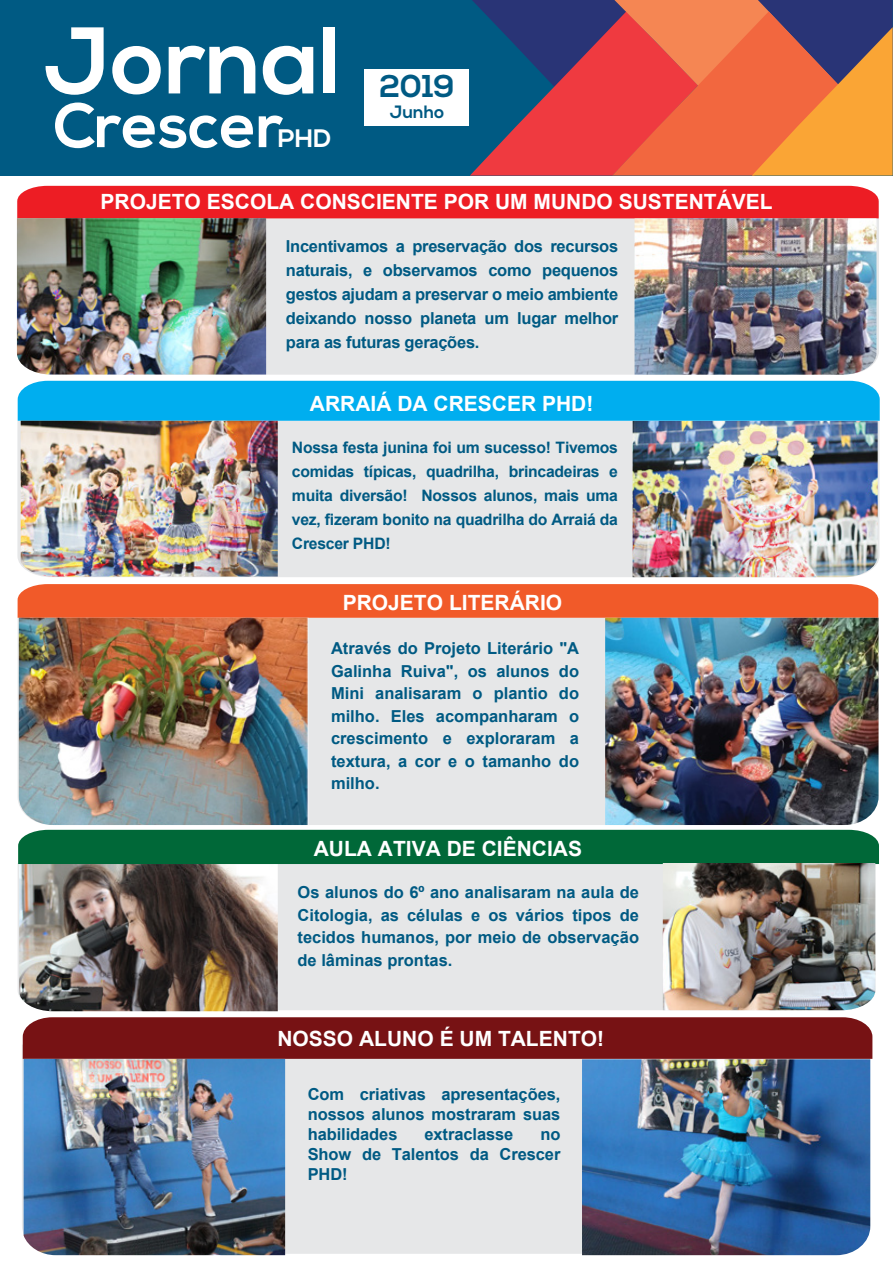
<style>
.page{position:relative;width:893px;height:1263px;background:#fff}
.page>*{position:absolute;margin:0;border:0;box-sizing:border-box;transform-origin:0 0}
.t1{font:700 94.35px "Nexa";color:#fff}
.t2{font:700 62.55px "Nexa";color:#fff}
.t3{font:700 31.5px "Nexa";color:#005a83}
.t4{font:700 25.2px "Nexa";color:#fff}
.t5{font:700 21px "Arial";color:#fff}
.t6{font:700 17.85px "Nexa";color:#005a83}
.t7{font:700 16.5px/22.5px "Arial";letter-spacing:-.005em;color:#005a83;text-align:justify}
.t8{font:700 15.75px/24px "Arial";letter-spacing:-.015em;color:#005a83;text-align:justify}
</style>
<div class="page">
<div style="left:18px;top:864px;width:645px;height:146px;background:#e6e7e8"></div>
<div style="left:22px;top:1044px;width:560px;height:210px;background:#e6e7e8"></div>
<div style="left:0;top:0;width:893px;height:176px;background:#005a83"></div>
<svg style="left:470px;top:0;width:423px;height:176px;background:#b35c51"></svg>
<div style="left:364px;top:69px;width:104px;height:57px;background:#fff"></div>
<div style="left:45px;top:218px;width:834px;height:157px;background:#e6e7e8"></div>
<div style="left:18px;top:618px;width:861px;height:207px;background:#e6e7e8"></div>
<div style="left:18px;top:584px;width:860px;height:34px;background:#f15a29"></div>
<img style="left:605px;top:618px;width:273px;height:207px">
<img style="left:19px;top:864px;width:259px;height:147px">
<div style="left:18px;top:830px;width:861px;height:34px;background:#006838"></div>
<div style="left:23px;top:1017px;width:849px;height:42px;background:#771214"></div>
<div style="left:17px;top:186px;width:862px;height:32px;background:#ed1d24"></div>
<img style="left:17px;top:218px;width:249px;height:156px">
<img style="left:19px;top:618px;width:290px;height:207px">
<div style="left:17px;top:421px;width:862px;height:156px;background:#e6e7e8"></div>
<div style="left:18px;top:381px;width:862px;height:40px;background:#00aeef"></div>
<img style="left:21px;top:421px;width:257px;height:155px">
<img style="left:633px;top:421px;width:245px;height:156px">
<img style="left:24px;top:1059px;width:261px;height:196px">
<img style="left:582px;top:1059px;width:288px;height:196px">
<img style="left:663px;top:863px;width:212px;height:147px">
<img style="left:634px;top:218px;width:242px;height:157px">
<h1 class="t1" style="left:44px;top:6px;width:299px">Jornal</h1>
<h2 class="t2" style="left:53px;top:89px;width:232px">Crescer</h2>
<h3 class="t4" style="left:278px;top:124px;width:55px">PHD</h3>
<h3 class="t3" style="left:379px;top:68px;width:77px">2019</h3>
<p class="t6" style="left:390px;top:101px;width:56px">Junho</p>
<p class="t5" style="left:101px;top:188px;width:674px">PROJETO ESCOLA CONSCIENTE POR UM MUNDO SUSTENTÁVEL</p>
<p class="t7" style="left:286px;top:235px;width:334px;line-height:24px">Incentivamos a preservação dos recursos naturais, e observamos como pequenos gestos ajudam a preservar o meio ambiente deixando nosso planeta um lugar melhor para as futuras gerações.</p>
<p class="t5" style="left:310px;top:389px;width:285px">ARRAIÁ DA CRESCER PHD!</p>
<p class="t8" style="left:292px;top:436px;width:328px">Nossa festa junina foi um sucesso! Tivemos comidas típicas, quadrilha, brincadeiras e muita diversão! Nossos alunos, mais uma vez, fizeram bonito na quadrilha do Arraiá da Crescer PHD!</p>
<p class="t5" style="left:343px;top:589px;width:221px">PROJETO LITERÁRIO</p>
<p class="t7" style="left:331px;top:638px;width:250px">Através do Projeto Literário "A Galinha Ruiva", os alunos do Mini analisaram o plantio do milho. Eles acompanharam o crescimento e exploraram a textura, a cor e o tamanho do milho.</p>
<p class="t5" style="left:314px;top:834px;width:270px">AULA ATIVA DE CIÊNCIAS</p>
<p class="t7" style="left:298px;top:881px;width:343px">Os alunos do 6º ano analisaram na aula de Citologia, as células e os vários tipos de tecidos humanos, por meio de observação de lâminas prontas.</p>
<p class="t5" style="left:277px;top:1024px;width:328px">NOSSO ALUNO É UM TALENTO!</p>
<p class="t7" style="left:308px;top:1085px;width:254px;line-height:19.8px">Com criativas apresentações, nossos alunos mostraram suas habilidades</p>
<p class="t7" style="left:424px;top:1123px;width:90px">extraclasse</p>
<p class="t7" style="left:308px;top:1125px;width:254px;line-height:19.8px;text-indent:233px">no Show de Talentos da Crescer PHD!</p>
</div>
